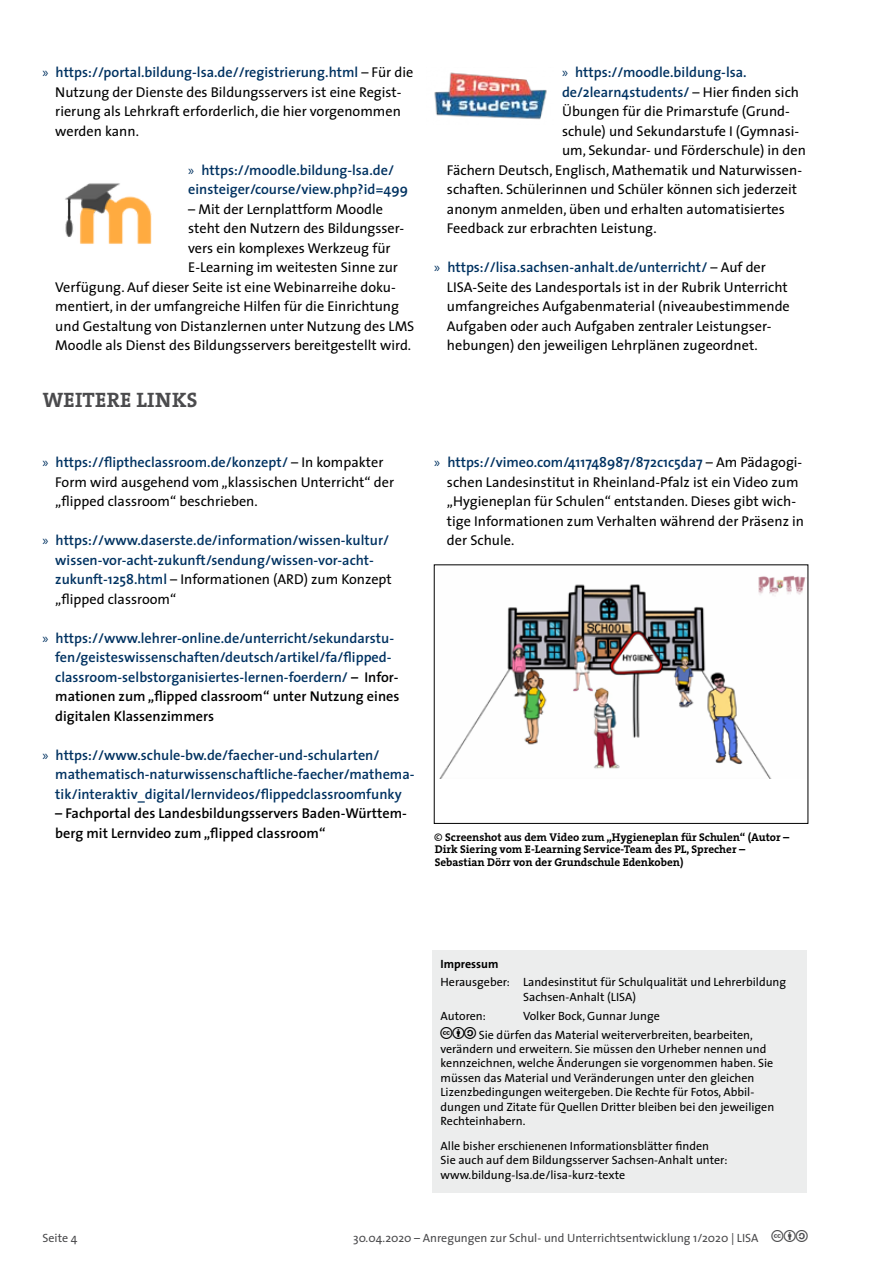
<style>
.page{position:relative;width:893px;height:1263px;background:#fff}
.page>*{position:absolute;margin:0;border:0;box-sizing:border-box;transform-origin:0 0}
.t1{font:700 21px "The Serif B W7";letter-spacing:.015em;color:#4b4b4d}
.t2{font:14.25px/19.5px "The Sans";color:#000}
.t3{font:600 14.25px/19.5px "The Sans";color:#003261}
.t4{font:600 14.25px/19.5px "The Sans";color:#000}
.t5{font:12px/14.4px "The Sans";color:#000}
.t6{font:12px "The Sans";color:#4b4b4d}
.t7{font:700 12px "The Sans";color:#000}
.t8{font:700 11.25px/12.8px "The Serif B W7";color:#000}
.s1{font-family:"Myriad Pro";color:#003261}
.s2{font-weight:600;color:#003261}
.s3{font-family:"Myriad Pro";font-weight:400}
.s4{font-weight:400;color:#000}
.s5{color:#000}
.s6{font-family:"The Sans";font-weight:400}
</style>
<div class="page">
<div style="left:432px;top:950px;width:375px;height:243px;background:#eceded"></div>
<img style="left:65px;top:183px;width:87px;height:61px">
<img style="left:434px;top:72px;width:113px;height:48px">
<img style="left:440px;top:575px;width:366px;height:203px">
<p class="t2" style="left:55px;top:63px;width:360px;text-indent:-13px"><span class="s1">»</span> <span class="s2">https://portal.bildung-lsa.de//registrierung.html</span> – Für die Nutzung der Dienste des Bildungsservers ist eine Regist&shy;rierung als Lehrkraft erforderlich, die hier vorgenommen werden kann.</p>
<p class="t3" style="left:188px;top:160px;width:221px"><span class="s3">»</span> https://moodle.bildung-lsa.de/ einsteiger/course/view.php?id=499</p>
<p class="t2" style="left:188px;top:199px;width:196px">– Mit der Lernplattform Moodle</p>
<p class="t2" style="left:188px;top:219px;width:217px">steht den Nutzern des Bildungsser-</p>
<p class="t2" style="left:188px;top:238px;width:204px">vers ein komplexes Werkzeug für</p>
<p class="t2" style="left:188px;top:258px;width:211px">E-Learning im weitesten Sinne zur</p>
<p class="t2" style="left:55px;top:277px;width:342px">Verfügung. Auf dieser Seite ist eine Webinarreihe doku-</p>
<p class="t2" style="left:55px;top:297px;width:345px">mentiert, in der umfangreiche Hilfen für die Einrichtung</p>
<p class="t2" style="left:55px;top:316px;width:361px">und Gestaltung von Distanzlernen unter Nutzung des LMS</p>
<p class="t2" style="left:55px;top:336px;width:357px">Moodle als Dienst des Bildungsservers bereitgestellt wird.</p>
<h1 class="t1" style="left:43px;top:386px;width:156px">WEITERE LINKS</h1>
<p class="t2" style="left:55px;top:453px;width:340px;text-indent:-13px"><span class="s1">»</span> <span class="s2">https://fliptheclassroom.de/konzept/</span> – In kompakter<br>Form wird ausgehend vom „klassischen Unterricht“ der „flipped classroom“ beschrieben.</p>
<p class="t3" style="left:55px;top:531px;width:338px;text-indent:-13px"><span class="s3">»</span> https://www.daserste.de/information/wissen-kultur/ wissen-vor-acht-zukunft/sendung/wissen-vor-acht&shy;zukunft-1258.html <span class="s4">– Informationen (ARD) zum Konzept „flipped classroom“</span></p>
<p class="t3" style="left:55px;top:628px;width:346px;text-indent:-13px"><span class="s3">»</span> https://www.lehrer-online.de/unterricht/sekundarstu&shy;fen/geisteswissenschaften/deutsch/artikel/fa/flipped&shy;classroom-selbstorganisiertes-lernen-foerdern/ <span class="s5">– Infor&shy;mationen zum „flipped classroom“ unter Nutzung eines digitalen Klassenzimmers</span></p>
<p class="t3" style="left:55px;top:745px;width:361px;text-indent:-13px"><span class="s3">»</span> https://www.schule-bw.de/faecher-und-schularten/ mathematisch-naturwissenschaftliche-faecher/mathema&shy;tik/interaktiv_digital/lernvideos/flippedclassroomfunky</p>
<p class="t4" style="left:55px;top:804px;width:353px">– Fachportal des Landesbildungsservers Baden-Württem&shy;berg mit Lernvideo zum „flipped classroom“</p>
<p class="t3" style="left:562px;top:63px;width:186px"><span class="s3">»</span> https://moodle.bildung-lsa.</p>
<p class="t3" style="left:562px;top:82px;width:238px">de/2learn4students/ <span class="s4">– Hier finden sich</span></p>
<p class="t2" style="left:562px;top:102px;width:229px">Übungen für die Primarstufe (Grund-</p>
<p class="t2" style="left:562px;top:121px;width:239px">schule) und Sekundarstufe I (Gymnasi-</p>
<p class="t2" style="left:562px;top:141px;width:245px">um, Sekundar- und Förderschule) in den</p>
<p class="t2" style="left:447px;top:160px;width:357px">Fächern Deutsch, Englisch, Mathematik und Naturwissen-</p>
<p class="t2" style="left:447px;top:180px;width:352px">schaften. Schülerinnen und Schüler können sich jederzeit</p>
<p class="t2" style="left:447px;top:199px;width:339px">anonym anmelden, üben und erhalten automatisiertes</p>
<p class="t2" style="left:447px;top:219px;width:211px">Feedback zur erbrachten Leistung.</p>
<p class="t2" style="left:447px;top:258px;width:344px;text-indent:-13px"><span class="s1">»</span> <span class="s2">https://lisa.sachsen-anhalt.de/unterricht/</span> – Auf der LISA-Seite des Landesportals ist in der Rubrik Unterricht umfangreiches Aufgabenmaterial (niveaubestimmende Aufgaben oder auch Aufgaben zentraler Leistungser&shy;hebungen) den jeweiligen Lehrplänen zugeordnet.</p>
<p class="t2" style="left:447px;top:453px;width:359px;text-indent:-13px"><span class="s1">»</span> <span class="s2">https://vimeo.com/411748987/872c1c5da7</span> – Am Pädagogi&shy;schen Landesinstitut in Rheinland-Pfalz ist ein Video zum „Hygieneplan für Schulen“ entstanden. Dieses gibt wich&shy;tige Informationen zum Verhalten während der Präsenz in der Schule.</p>
<p class="t8" style="left:434px;top:830px;width:357px"><span class="s6">©</span> Screenshot aus dem Video zum „Hygieneplan für Schulen“ (Autor –<br>Dirk Siering vom E-Learning Service-Team des PL, Sprecher –<br>Sebastian Dörr von der Grundschule Edenkoben)</p>
<p class="t7" style="left:441px;top:956px;width:59px">Impressum</p>
<p class="t5" style="left:523px;top:975px;width:265px;text-indent:-82px">Herausgeber: Landesinstitut für Schulqualität und Lehrerbildung<br>Sachsen-Anhalt (LISA)</p>
<p class="t5" style="left:441px;top:1009px;width:47px">Autoren:</p>
<p class="t5" style="left:479px;top:1007px;width:276px;line-height:18.6px;text-indent:44px">Volker Bock, Gunnar Junge<br>Sie dürfen das Material weiterverbreiten, bearbeiten,</p>
<p class="t5" style="left:441px;top:1042px;width:335px">verändern und erweitern. Sie müssen den Urheber nennen und kennzeichnen, welche Änderungen sie vorgenommen haben. Sie müssen das Material und Veränderungen unter den gleichen Lizenzbedingungen weitergeben. Die Rechte für Fotos, Abbil&shy;dungen und Zitate für Quellen Dritter bleiben bei den jeweiligen Rechteinhabern.</p>
<p class="t5" style="left:441px;top:1138px;width:288px">Alle bisher erschienenen Informationsblätter finden<br>Sie auch auf dem Bildungsserver Sachsen-Anhalt unter: www.bildung-lsa.de/lisa-kurz-texte</p>
<p class="t6" style="left:43px;top:1230px;width:36px">Seite 4</p>
<p class="t6" style="left:353px;top:1230px;width:407px">30.04.2020 – Anregungen zur Schul- und Unterrichtsentwicklung 1/2020 | LISA</p>
</div>
